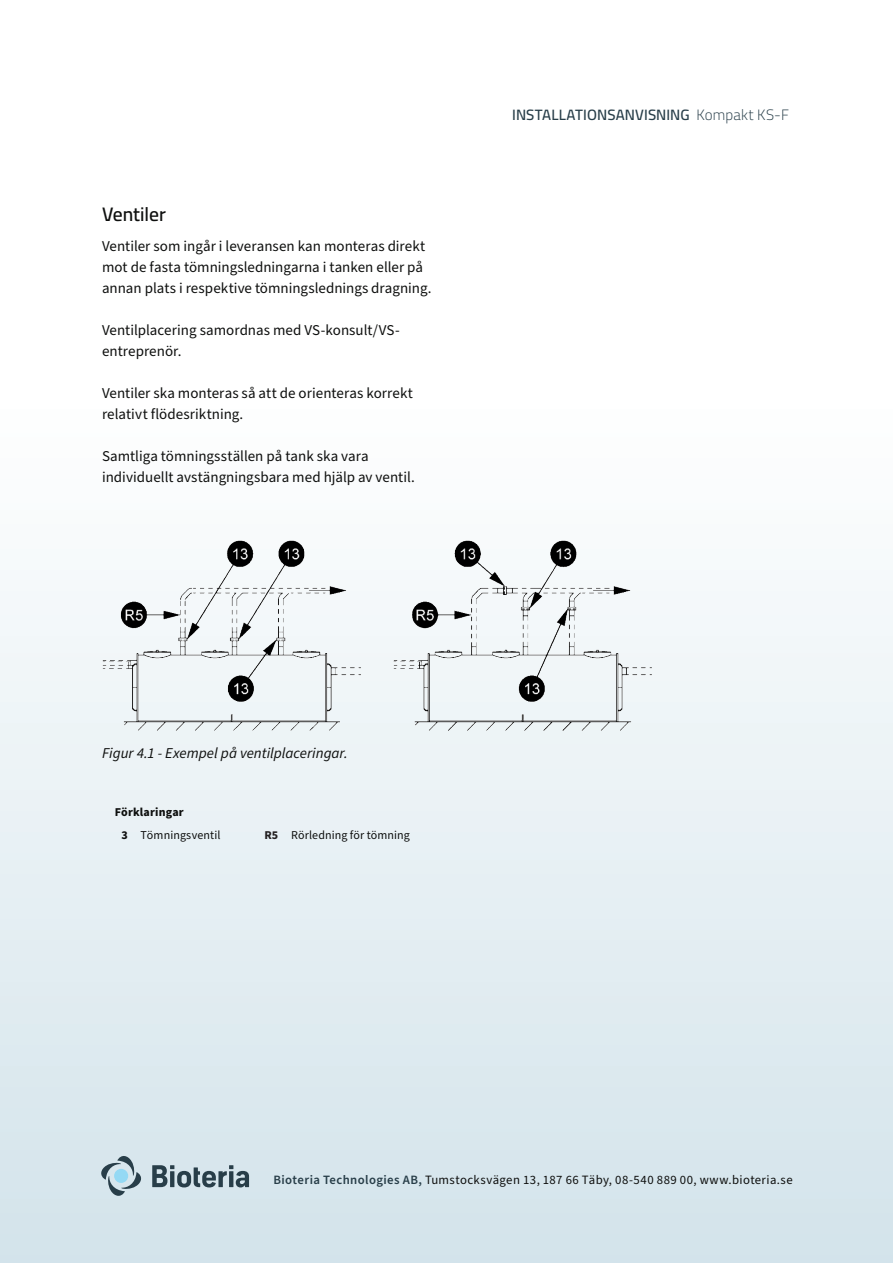
<style>
.page{position:relative;width:893px;height:1263px;background:#fff}
.page>*{position:absolute;margin:0;border:0;box-sizing:border-box;transform-origin:0 0}
.Underrubrik{font:600 19.5px "Cairo";letter-spacing:-.005em;color:#0e0f0e}
.Brödtext{font:15px/21px "Source Sans Pro";color:#0e0f0e}
.Brödtext-2{font:italic 15px "Source Sans Pro";color:#0e0f0e}
.t1{font:600 15px "Cairo";letter-spacing:.005em;color:#283e49}
.t2{font:12.75px "Source Sans Pro";letter-spacing:.03em;color:#0e0f0e}
.Tabell_-_Bröd{font:12px "Source Sans Pro";letter-spacing:.005em;color:#0e0f0e}
.t3{font:700 12px "Source Sans Pro";letter-spacing:.015em;color:#0e0f0e}
.t4{font:700 12px "Source Sans Pro";color:#231f20}
.s1{font-weight:300}
.s2{font-weight:600;color:#283e49}
</style>
<div class="page">
<div style="left:0;top:401px;width:893px;height:862px;background:linear-gradient(to bottom,#feffff,#d3e3eb)"></div>
<svg style="left:152px;top:1165px;width:97px;height:22px;background:#80929b"></svg>
<svg style="left:98px;top:1153px;width:46px;height:45px;background:#b2c2ca"></svg>
<div style="left:114px;top:1169px;width:14px;height:14px;background:#94d9f4;border-radius:50%"></div>
<img style="left:97px;top:535px;width:559px;height:203px">
<p class="Underrubrik" style="left:102px;top:200px;width:65px">Ventiler</p>
<p class="Brödtext" style="left:102px;top:236px;width:331px">Ventiler som ingår i leveransen kan monteras direkt mot de fasta tömningsledningarna i tanken eller på annan plats i respektive tömningslednings dragning.</p>
<p class="Brödtext" style="left:102px;top:320px;width:299px">Ventilplacering samordnas med VS-konsult/VS&shy;entreprenör.</p>
<p class="Brödtext" style="left:102px;top:383px;width:312px">Ventiler ska monteras så att de orienteras korrekt relativt flödesriktning.</p>
<p class="Brödtext" style="left:102px;top:446px;width:314px">Samtliga tömningsställen på tank ska vara individuellt avstängningsbara med hjälp av ventil.</p>
<p class="t1" style="left:512px;top:104px;width:278px">INSTALLATIONSANVISNING <span class="s1">Kompakt KS-F</span></p>
<p class="Brödtext-2" style="left:102px;top:743px;width:247px">Figur 4.1 - Exempel på ventilplaceringar.</p>
<p class="t3" style="left:115px;top:803px;width:70px">Förklaringar</p>
<p class="t3" style="left:122px;top:827px;width:8px">3</p>
<p class="Tabell_-_Bröd" style="left:141px;top:827px;width:81px">Tömningsventil</p>
<p class="t4" style="left:265px;top:827px;width:15px">R5</p>
<p class="Tabell_-_Bröd" style="left:291px;top:827px;width:120px">Rörledning för tömning</p>
<p class="t2" style="left:273px;top:1172px;width:521px"><span class="s2">Bioteria Technologies AB,</span> Tumstocksvägen 13, 187 66 Täby, 08-540 889 00, www.bioteria.se</p>
</div>
